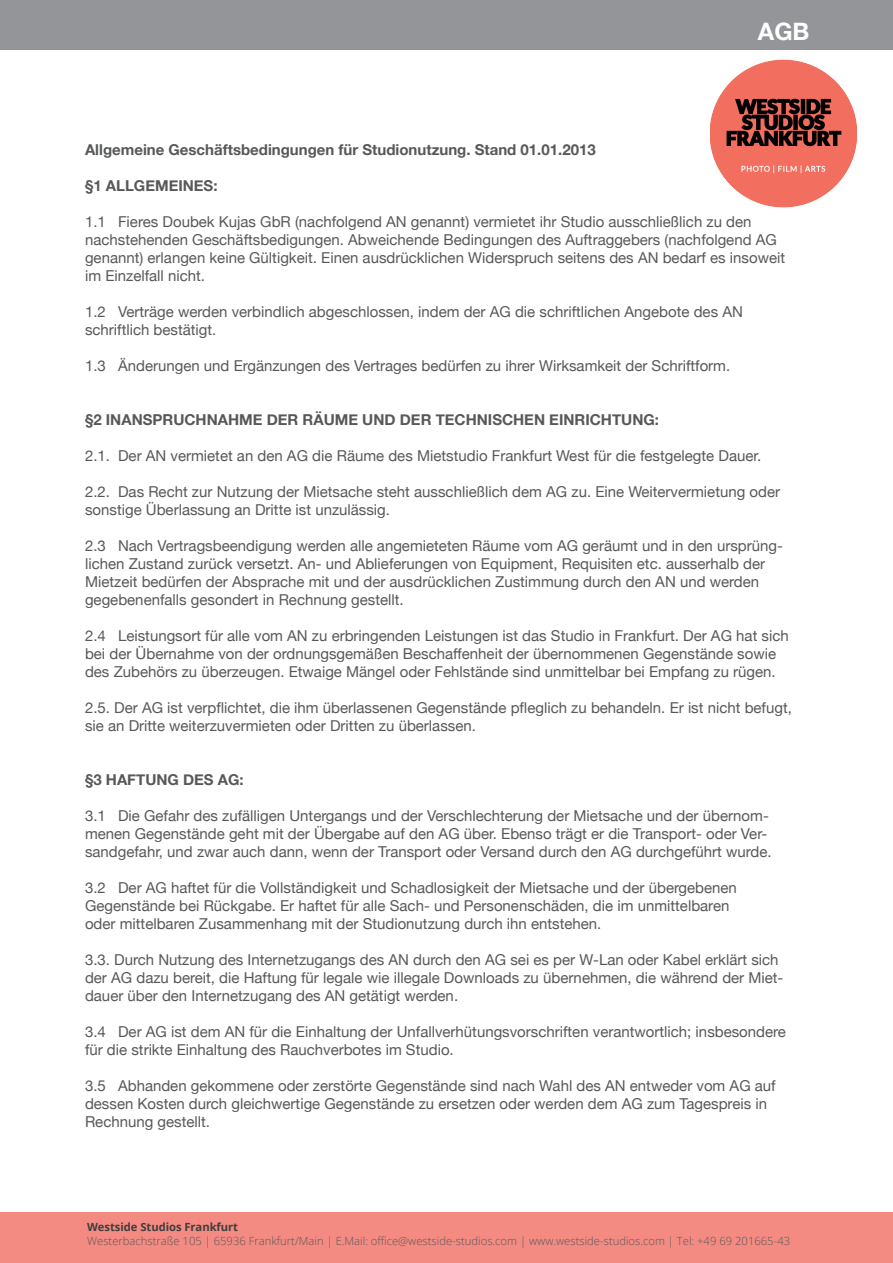
<style>
.page{position:relative;width:893px;height:1263px;background:#fff}
.page>*{position:absolute;margin:0;border:0;box-sizing:border-box;transform-origin:0 0}
.t1{font:700 24px "Helvetica Neue";color:#fff}
.t2{font:15px/18px "Helvetica Neue";color:#57585a}
.t3{font:700 15px "Helvetica Neue";color:#57585a}
.t4{font:300 11.25px "Open Sans";color:#57585a}
.t5{font:700 11.25px "Open Sans";letter-spacing:-.005em;color:#3e3e3f}
</style>
<div class="page">
<div style="left:0;top:0;width:893px;height:50px;background:#939598"></div>
<div style="left:0;top:1212px;width:893px;height:51px;background:#f48b82"></div>
<img style="left:710px;top:60px;width:146px;height:147px">
<h1 class="t1" style="left:758px;top:13px;width:53px">AGB</h1>
<p class="t3" style="left:85px;top:138px;width:512px">Allgemeine Geschäftsbedingungen für Studionutzung. Stand 01.01.2013</p>
<p class="t3" style="left:85px;top:174px;width:134px">§1 ALLGEMEINES:</p>
<p class="t2" style="left:85px;top:213px;width:702px">1.1 Fieres Doubek Kujas GbR (nachfolgend AN genannt) vermietet ihr Studio ausschließlich zu den nachstehenden Geschäftsbedigungen. Abweichende Bedingungen des Auftraggebers (nachfolgend AG genannt) erlangen keine Gültigkeit. Einen ausdrücklichen Widerspruch seitens des AN bedarf es insoweit im Einzelfall nicht.</p>
<p class="t2" style="left:85px;top:303px;width:659px">1.2 Verträge werden verbindlich abgeschlossen, indem der AG die schriftlichen Angebote des AN schriftlich bestätigt.</p>
<p class="t2" style="left:85px;top:357px;width:647px">1.3 Änderungen und Ergänzungen des Vertrages bedürfen zu ihrer Wirksamkeit der Schriftform.</p>
<p class="t3" style="left:85px;top:408px;width:575px">§2 INANSPRUCHNAHME DER RÄUME UND DER TECHNISCHEN EINRICHTUNG:</p>
<p class="t2" style="left:85px;top:447px;width:678px">2.1. Der AN vermietet an den AG die Räume des Mietstudio Frankfurt West für die festgelegte Dauer.</p>
<p class="t2" style="left:85px;top:483px;width:697px">2.2. Das Recht zur Nutzung der Mietsache steht ausschließlich dem AG zu. Eine Weitervermietung oder sonstige Überlassung an Dritte ist unzulässig.</p>
<p class="t2" style="left:85px;top:537px;width:699px">2.3 Nach Vertragsbeendigung werden alle angemieteten Räume vom AG geräumt und in den ursprüng&shy;lichen Zustand zurück versetzt. An- und Ablieferungen von Equipment, Requisiten etc. ausserhalb der Mietzeit bedürfen der Absprache mit und der ausdrücklichen Zustimmung durch den AN und werden gegebenenfalls gesondert in Rechnung gestellt.</p>
<p class="t2" style="left:85px;top:627px;width:705px">2.4 Leistungsort für alle vom AN zu erbringenden Leistungen ist das Studio in Frankfurt. Der AG hat sich bei der Übernahme von der ordnungsgemäßen Beschaffenheit der übernommenen Gegenstände sowie des Zubehörs zu überzeugen. Etwaige Mängel oder Fehlstände sind unmittelbar bei Empfang zu rügen.</p>
<p class="t2" style="left:85px;top:699px;width:708px">2.5. Der AG ist verpflichtet, die ihm überlassenen Gegenstände pfleglich zu behandeln. Er ist nicht befugt, sie an Dritte weiterzuvermieten oder Dritten zu überlassen.</p>
<p class="t3" style="left:85px;top:768px;width:160px">§3 HAFTUNG DES AG:</p>
<p class="t2" style="left:85px;top:807px;width:688px">3.1 Die Gefahr des zufälligen Untergangs und der Verschlechterung der Mietsache und der übernom&shy;menen Gegenstände geht mit der Übergabe auf den AG über. Ebenso trägt er die Transport- oder Ver&shy;sandgefahr, und zwar auch dann, wenn der Transport oder Versand durch den AG durchgeführt wurde.</p>
<p class="t2" style="left:85px;top:879px;width:653px">3.2 Der AG haftet für die Vollständigkeit und Schadlosigkeit der Mietsache und der übergebenen<br>Gegenstände bei Rückgabe. Er haftet für alle Sach- und Personenschäden, die im unmittelbaren oder mittelbaren Zusammenhang mit der Studionutzung durch ihn entstehen.</p>
<p class="t2" style="left:85px;top:951px;width:700px">3.3. Durch Nutzung des Internetzugangs des AN durch den AG sei es per W-Lan oder Kabel erklärt sich der AG dazu bereit, die Haftung für legale wie illegale Downloads zu übernehmen, die während der Miet&shy;dauer über den Internetzugang des AN getätigt werden.</p>
<p class="t2" style="left:85px;top:1023px;width:702px">3.4 Der AG ist dem AN für die Einhaltung der Unfallverhütungsvorschriften verantwortlich; insbesondere für die strikte Einhaltung des Rauchverbotes im Studio.</p>
<p class="t2" style="left:85px;top:1077px;width:692px">3.5 Abhanden gekommene oder zerstörte Gegenstände sind nach Wahl des AN entweder vom AG auf dessen Kosten durch gleichwertige Gegenstände zu ersetzen oder werden dem AG zum Tagespreis in<br>Rechnung gestellt.</p>
<p class="t5" style="left:87px;top:1219px;width:152px">Westside Studios Frankfurt</p>
<p class="t4" style="left:87px;top:1233px;width:704px">Westerbachstraße 105 | 65936 Frankfurt/Main | E.Mail: office@westside-studios.com | www.westside-studios.com | Tel: +49 69 201665-43</p>
</div>
